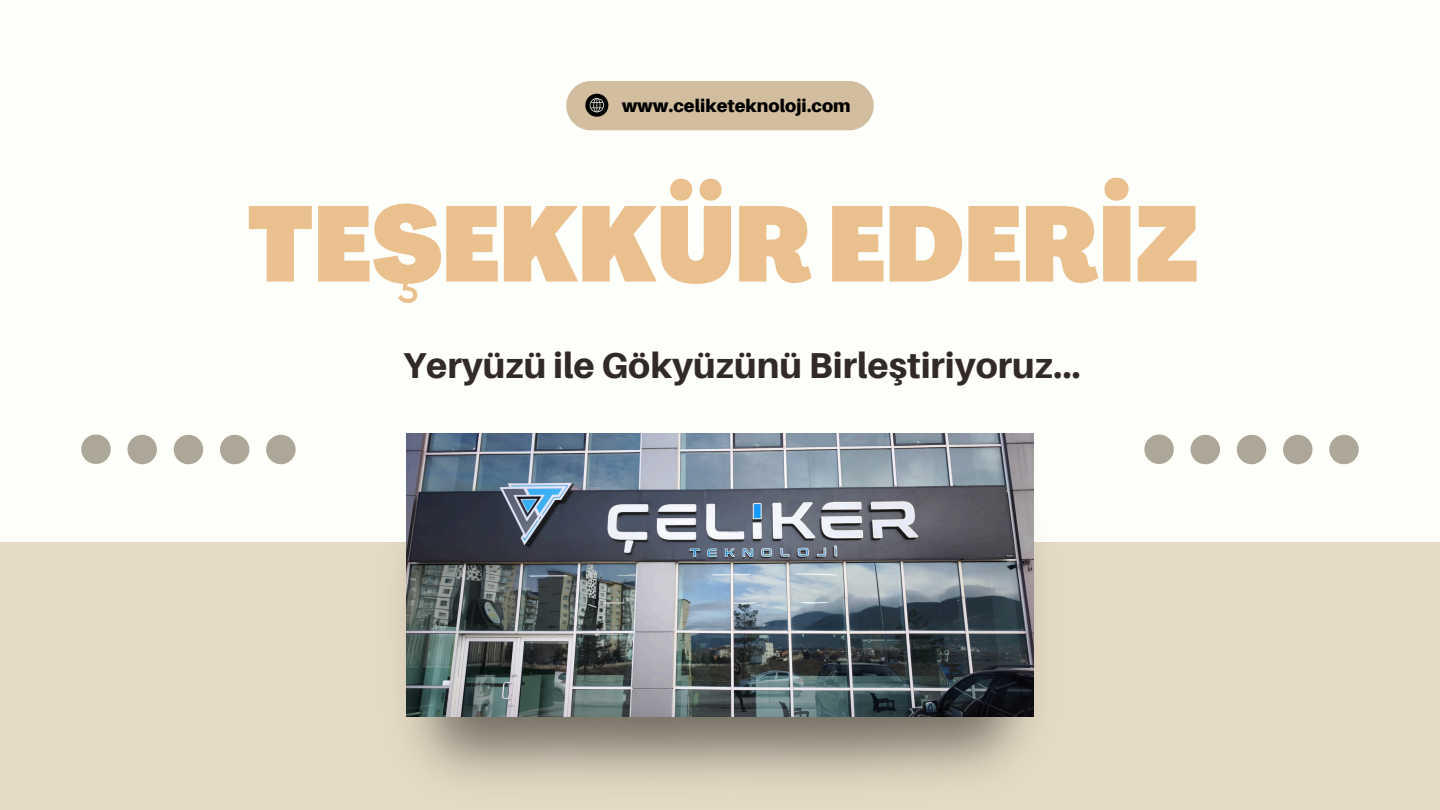
<style>
.page{position:relative;width:1440px;height:810px;background:#fefffa}
.page>*{position:absolute;margin:0;border:0;box-sizing:border-box;transform-origin:0 0}
.t1{font:900 condensed 105px "Agrandir";color:#e5b274}
.t2{font:800 36px "Aileron";color:#322a2a}
.t3{font:900 18px "Aileron";color:#000}
</style>
<div class="page">
<svg style="left:0;top:542px;width:1440px;height:268px;background:#dcd2be"></svg>
<img style="left:406px;top:433px;width:628px;height:284px">
<div style="left:566px;top:81px;width:308px;height:49px;background:#d2be9e;border-radius:25px"></div>
<svg style="left:585px;top:94px;width:23px;height:23px"></svg>
<svg style="left:81px;top:435px;width:30px;height:29px"></svg>
<svg style="left:127px;top:435px;width:30px;height:29px"></svg>
<svg style="left:174px;top:435px;width:29px;height:29px"></svg>
<svg style="left:220px;top:435px;width:29px;height:29px"></svg>
<svg style="left:266px;top:435px;width:30px;height:29px"></svg>
<svg style="left:1144px;top:435px;width:30px;height:29px"></svg>
<svg style="left:1191px;top:435px;width:29px;height:29px"></svg>
<svg style="left:1237px;top:435px;width:29px;height:29px"></svg>
<svg style="left:1283px;top:435px;width:30px;height:29px"></svg>
<svg style="left:1329px;top:435px;width:30px;height:29px"></svg>
<h1 class="t3" style="left:622px;top:94px;width:230px">www.celiketeknoloji.com</h1>
<h1 class="t1" style="left:247px;top:203px;width:954px">TEŞEKKÜR EDERİZ</h1>
<p class="t2" style="left:403px;top:343px;width:679px">Yeryüzü ile Gökyüzünü Birleştiriyoruz...</p>
</div>
